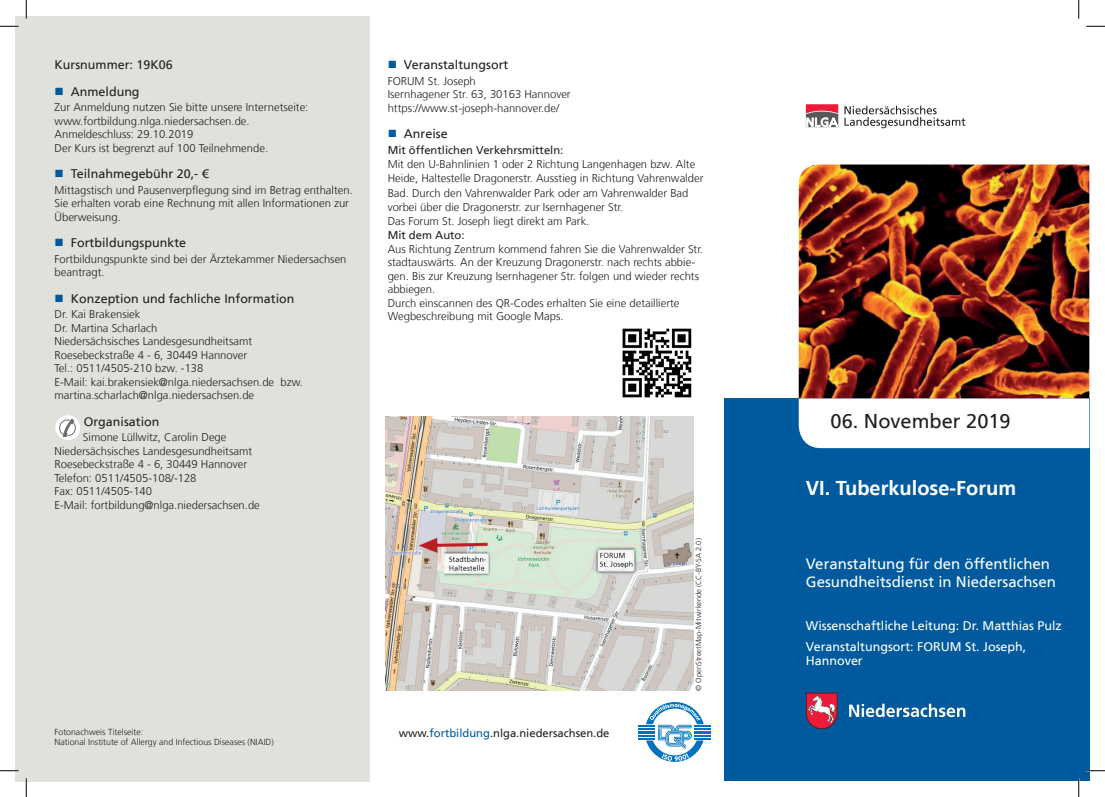
<style>
.page{position:relative;width:1105px;height:797px;background:#fff}
.page>*{position:absolute;margin:0;border:0;box-sizing:border-box;transform-origin:0 0}
.t1{font:700 20px "NDS Frutiger";color:#fff}
.t2{font:20px "NDS Frutiger";color:#231f20}
.t3{font:15px/18px "NDS Frutiger";color:#fff}
.t4{font:12.5px "NDS Frutiger";color:#231f20}
.t5{font:12.5px/21.2px "NDS Frutiger";color:#fff}
.t6{font:300 11.25px/13.5px "NDS Frutiger";color:#231f20}
.t7{font:11.25px "NDS Frutiger";color:#231f20}
.t8{font:300 8.75px/10.5px "NDS Frutiger";color:#231f20}
.t9{font:300 7.5px "NDS Frutiger";color:#231f20}
.s1{color:#015a9d}
</style>
<div class="page">
<div style="left:724px;top:398px;width:365px;height:383px;background:#015a9d"></div>
<svg style="left:849px;top:703px;width:116px;height:14px"></svg>
<svg style="left:806px;top:692px;width:31px;height:37px"></svg>
<svg style="left:806px;top:104px;width:32px;height:23px"></svg>
<svg style="left:844px;top:106px;width:121px;height:22px"></svg>
<svg style="left:638px;top:702px;width:73px;height:59px"></svg>
<img style="left:385px;top:416px;width:309px;height:274px">
<img style="left:622px;top:328px;width:70px;height:70px">
<img style="left:799px;top:164px;width:290px;height:234px">
<div style="left:799px;top:398px;width:290px;height:50px;background:#fff"></div>
<div style="left:16px;top:16px;width:354px;height:765px;background:#e1e1dc"></div>
<div style="left:55px;top:415px;width:25px;height:25px;background:#fff;border-radius:50%"></div>
<div style="left:59px;top:420px;width:17px;height:16px;border:1px solid #6c6d70;border-radius:50%"></div>
<svg style="left:61px;top:416px;width:15px;height:23px"></svg>
<svg style="left:0;top:25px;width:19px;height:2px"></svg>
<svg style="left:1086px;top:25px;width:19px;height:2px"></svg>
<svg style="left:0;top:770px;width:19px;height:1px"></svg>
<svg style="left:1086px;top:770px;width:19px;height:1px"></svg>
<svg style="left:25px;top:0;width:2px;height:19px"></svg>
<svg style="left:25px;top:778px;width:2px;height:19px"></svg>
<svg style="left:1078px;top:0;width:1px;height:19px"></svg>
<svg style="left:1078px;top:778px;width:1px;height:19px"></svg>
<p class="t4" style="left:55px;top:58px;width:120px">Kursnummer: 19K06</p>
<p class="t4" style="left:55px;top:84px;width:86px"><span class="s1">■</span> Anmeldung</p>
<p class="t6" style="left:55px;top:101px;width:255px">Zur Anmeldung nutzen Sie bitte unsere Internetseite: www.fortbildung.nlga.niedersachsen.de.<br>Anmeldeschluss: 29.10.2019<br>Der Kurs ist begrenzt auf 100 Teilnehmende.</p>
<p class="t4" style="left:55px;top:167px;width:156px"><span class="s1">■</span> Teilnahmegebühr 20,- €</p>
<p class="t6" style="left:55px;top:183px;width:300px">Mittagstisch und Pausenverpflegung sind im Betrag enthalten.<br>Sie erhalten vorab eine Rechnung mit allen Informationen zur<br>Überweisung.</p>
<p class="t4" style="left:55px;top:236px;width:133px"><span class="s1">■</span> Fortbildungspunkte</p>
<p class="t6" style="left:55px;top:252px;width:293px">Fortbildungspunkte sind bei der Ärztekammer Niedersachsen beantragt.</p>
<p class="t4" style="left:55px;top:291px;width:241px"><span class="s1">■</span> Konzeption und fachliche Information</p>
<p class="t6" style="left:55px;top:308px;width:250px">Dr. Kai Brakensiek<br>Dr. Martina Scharlach<br>Niedersächsisches Landesgesundheitsamt Roesebeckstraße 4 - 6, 30449 Hannover<br>Tel.: 0511/4505-210 bzw. -138<br>E-Mail: kai.brakensiek@nlga.niedersachsen.de bzw. martina.scharlach@nlga.niedersachsen.de</p>
<p class="t4" style="left:84px;top:414px;width:77px">Organisation</p>
<p class="t6" style="left:55px;top:431px;width:207px;text-indent:28px">Simone Lüllwitz, Carolin Dege Niedersächsisches Landesgesundheitsamt Roesebeckstraße 4 - 6, 30449 Hannover Telefon: 0511/4505-108/-128<br>Fax: 0511/4505-140<br>E-Mail: fortbildung@nlga.niedersachsen.de</p>
<p class="t8" style="left:55px;top:726px;width:221px">Fotonachweis Titelseite:<br>National Institute of Allergy and Infectious Diseases (NIAID)</p>
<p class="t4" style="left:388px;top:58px;width:122px"><span class="s1">■</span> Veranstaltungsort</p>
<p class="t6" style="left:388px;top:74px;width:184px">FORUM St. Joseph<br>Isernhagener Str. 63, 30163 Hannover https://www.st-joseph-hannover.de/</p>
<p class="t4" style="left:388px;top:127px;width:62px"><span class="s1">■</span> Anreise</p>
<p class="t7" style="left:388px;top:144px;width:177px">Mit öffentlichen Verkehrsmitteln:</p>
<p class="t6" style="left:388px;top:157px;width:317px;line-height:14.1px">Mit den U-Bahnlinien 1 oder 2 Richtung Langenhagen bzw. Alte Heide, Haltestelle Dragonerstr. Ausstieg in Richtung Vahrenwalder Bad. Durch den Vahrenwalder Park oder am Vahrenwalder Bad vorbei über die Dragonerstr. zur Isernhagener Str.<br>Das Forum St. Joseph liegt direkt am Park.</p>
<p class="t7" style="left:388px;top:228px;width:78px">Mit dem Auto:</p>
<p class="t6" style="left:388px;top:242px;width:317px">Aus Richtung Zentrum kommend fahren Sie die Vahrenwalder Str. stadtauswärts. An der Kreuzung Dragonerstr. nach rechts abbie&shy;gen. Bis zur Kreuzung Isernhagener Str. folgen und wieder rechts abbiegen.<br>Durch einscannen des QR-Codes erhalten Sie eine detaillierte Wegbeschreibung mit Google Maps.</p>
<p class="t7" style="left:399px;top:726px;width:212px">www.<span class="s1">fortbildung</span>.nlga.niedersachsen.de</p>
<p class="t9" style="left:694px;top:690px;width:154px;rotate:-90deg">© OpenStreetMap-Mitwirkende (CC-BY-SA 2.0)</p>
<h1 class="t2" style="left:831px;top:409px;width:182px">06. November 2019</h1>
<h1 class="t1" style="left:806px;top:476px;width:212px">VI. Tuberkulose-Forum</h1>
<h2 class="t3" style="left:806px;top:555px;width:252px">Veranstaltung für den öffentlichen<br>Gesundheitsdienst in Niedersachsen</h2>
<p class="t5" style="left:806px;top:614px;width:257px">Wissenschaftliche Leitung: Dr. Matthias Pulz<br>Veranstaltungsort: FORUM St. Joseph,</p>
<p class="t5" style="left:806px;top:650px;width:58px">Hannover</p>
</div>
